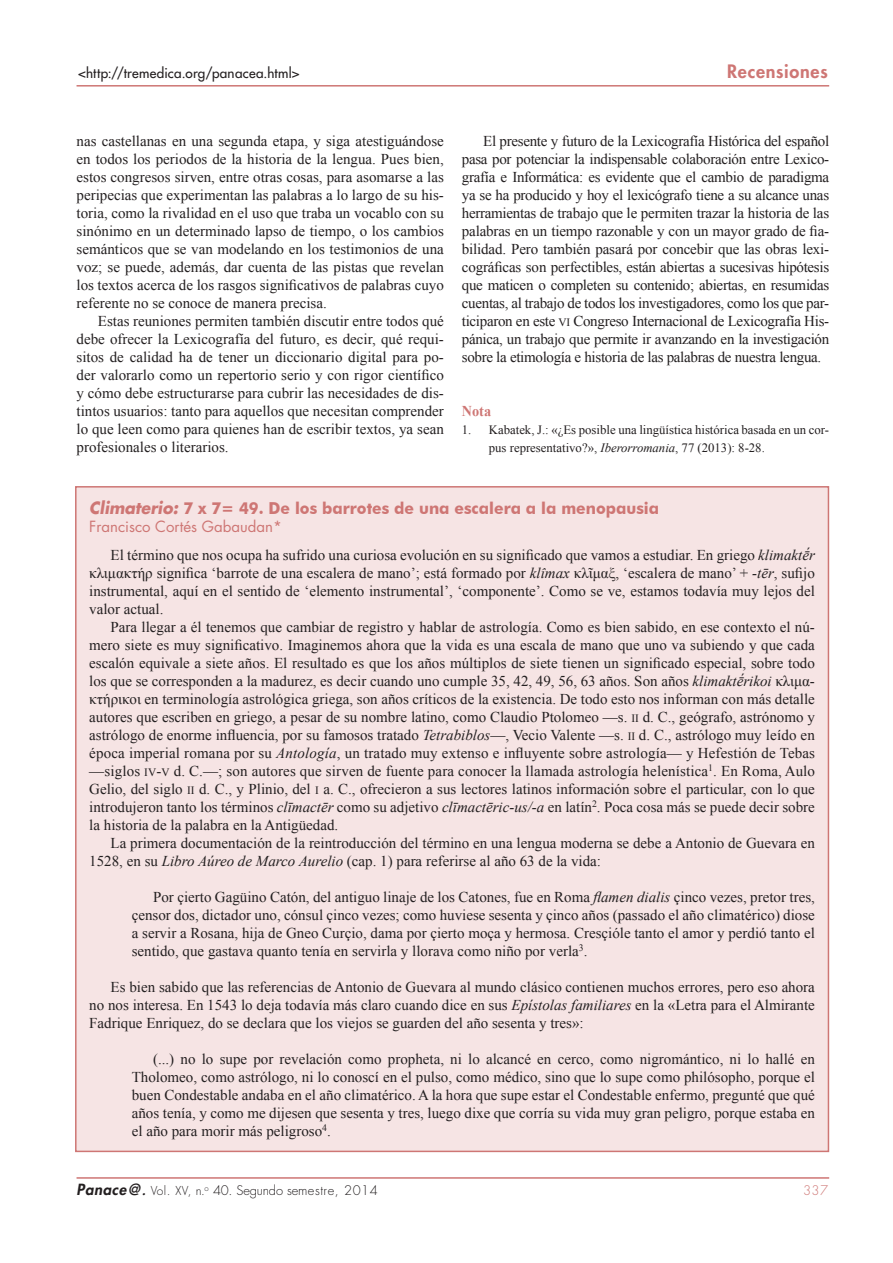
<style>
.page{position:relative;width:893px;height:1263px;background:#fff}
.page>*{position:absolute;margin:0;border:0;box-sizing:border-box;transform-origin:0 0}
.t1{font:800 18px "Futura Std";letter-spacing:.04em;color:#ce7674}
.t2{font:700 16.5px "Futura BT";color:#ce7674;scale:.95 1}
.t3{font:15px/18px "Times New Roman";color:#231f20;text-align:justify}
.t4{font:15px "Futura Std";color:#ce7674}
.t5{font:700 15px "Times New Roman";color:#ce7674;scale:.95 1}
.t6{font:500 13.5px "Futura Std";letter-spacing:.02em;color:#231f20}
.t7{font:300 12.9px "Futura Std";letter-spacing:-.015em;color:#231f20}
.t8{font:300 12.9px "Futura Std";color:#ce7674}
.t9{font:12.75px/18px "Times New Roman";color:#231f20}
.s1{font-size:11.25px}
.s2{font-style:italic}
.s3{font-family:"Futura Std";font-style:italic}
.s4{font-style:inherit}
.s5{font-weight:800;font-style:italic;font-size:15px}
.s6{font-weight:800;font-style:italic;font-size:12px}
.s7{font-size:12px}
</style>
<div class="page">
<hr style="left:77px;top:1177px;width:752px;height:2px;background:#ce7674">
<hr style="left:77px;top:85px;width:752px;height:2px;background:#ce7674">
<div style="left:76px;top:487px;width:752px;height:664px;background:#f6e4e4"></div>
<p class="t6" style="left:78px;top:65px;width:223px">&lt;http://tremedica.org/panacea.html&gt;</p>
<p class="t1" style="left:727px;top:60px;width:102px">Recensiones</p>
<p class="t3" style="left:77px;top:131px;width:369px">nas castellanas en una segunda etapa, y siga atestiguándose en todos los periodos de la historia de la lengua. Pues bien, estos congresos sirven, entre otras cosas, para asomarse a las peripecias que experimentan las palabras a lo largo de su his&shy;toria, como la rivalidad en el uso que traba un vocablo con su sinónimo en un determinado lapso de tiempo, o los cambios semánticos que se van modelando en los testimonios de una voz; se puede, además, dar cuenta de las pistas que revelan los textos acerca de los rasgos significativos de palabras cuyo referente no se conoce de manera precisa.</p>
<p class="t3" style="left:77px;top:311px;width:369px;text-indent:21px">Estas reuniones permiten también discutir entre todos qué debe ofrecer la Lexicografía del futuro, es decir, qué requi&shy;sitos de calidad ha de tener un diccionario digital para po&shy;der valorarlo como un repertorio serio y con rigor científico y cómo debe estructurarse para cubrir las necesidades de dis&shy;tintos usuarios: tanto para aquellos que necesitan comprender lo que leen como para quienes han de escribir textos, ya sean profesionales o literarios.</p>
<p class="t3" style="left:462px;top:131px;width:369px;text-indent:21px">El presente y futuro de la Lexicografía Histórica del español pasa por potenciar la indispensable colaboración entre Lexico&shy;grafía e Informática: es evidente que el cambio de paradigma ya se ha producido y hoy el lexicógrafo tiene a su alcance unas herramientas de trabajo que le permiten trazar la historia de las palabras en un tiempo razonable y con un mayor grado de fia&shy;bilidad. Pero también pasará por concebir que las obras lexi&shy;cográficas son perfectibles, están abiertas a sucesivas hipótesis que maticen o completen su contenido; abiertas, en resumidas cuentas, al trabajo de todos los investigadores, como los que par&shy;ticiparon en este <span class="s1">VI</span> Congreso Internacional de Lexicografía His&shy;pánica, un trabajo que permite ir avanzando en la investigación sobre la etimología e historia de las palabras de nuestra lengua.</p>
<p class="t5" style="left:462px;top:400px;width:32px">Nota</p>
<p class="t9" style="left:489px;top:420px;width:342px;text-indent:-27px">1. Kabatek, J.: «¿Es posible una lingüística histórica basada en un cor&shy;pus representativo?», <span class="s2">Iberorromania</span>, 77 (2013): 8-28.</p>
<p class="t2" style="left:89px;top:498px;width:601px"><span class="s3">Climaterio:</span> 7 x 7= 49. De los barrotes de una escalera a la menopausia</p>
<p class="t4" style="left:89px;top:517px;width:194px">Francisco Cortés Gabaudan*</p>
<p class="t3" style="left:89px;top:545px;width:727px;text-indent:21px">El término que nos ocupa ha sufrido una curiosa evolución en su significado que vamos a estudiar. En griego <span class="s2">klimaktḗr </span>κλιμακτήρ significa ‘barrote de una escalera de mano’; está formado por <span class="s2">klîmax</span> κλῖμαξ, ‘escalera de mano’ + <span class="s2">-tēr</span>, sufijo instrumental, aquí en el sentido de ‘elemento instrumental’, ‘componente’. Como se ve, estamos todavía muy lejos del valor actual.</p>
<p class="t3" style="left:89px;top:617px;width:727px;text-indent:21px">Para llegar a él tenemos que cambiar de registro y hablar de astrología. Como es bien sabido, en ese contexto el nú&shy;mero siete es muy significativo. Imaginemos ahora que la vida es una escala de mano que uno va subiendo y que cada escalón equivale a siete años. El resultado es que los años múltiplos de siete tienen un significado especial, sobre todo los que se corresponden a la madurez, es decir cuando uno cumple 35, 42, 49, 56, 63 años. Son años <span class="s2">klimaktḗrikoi</span> κλιμα&shy;κτήρικοι en terminología astrológica griega, son años críticos de la existencia. De todo esto nos informan con más detalle autores que escriben en griego, a pesar de su nombre latino, como Claudio Ptolomeo —s. <span class="s1">II</span> d. C., geógrafo, astrónomo y astrólogo de enorme influencia, por su famosos tratado <span class="s2">Tetrabiblos</span>—, Vecio Valente —s. <span class="s1">II</span> d. C., astrólogo muy leído en época imperial romana por su <span class="s2">Antología</span>, un tratado muy extenso e influyente sobre astrología— y Hefestión de Tebas —siglos <span class="s1">IV</span><span class="s4">-</span><span class="s1">V</span> d. C.—; son autores que sirven de fuente para conocer la llamada astrología helenística<sup>1</sup>. En Roma, Aulo Gelio, del siglo <span class="s1">II</span> d. C., y Plinio, del <span class="s1">I</span> a. C., ofrecieron a sus lectores latinos información sobre el particular, con lo que introdujeron tanto los términos <span class="s2">clīmactēr</span> como su adjetivo <span class="s2">clīmactēric-us/-a</span> en latín<sup>2</sup>. Poca cosa más se puede decir sobre la historia de la palabra en la Antigüedad.</p>
<p class="t3" style="left:89px;top:833px;width:727px;text-indent:21px">La primera documentación de la reintroducción del término en una lengua moderna se debe a Antonio de Guevara en<br>1528, en su <span class="s2">Libro Aúreo de Marco Aurelio</span> (cap. 1) para referirse al año 63 de la vida:</p>
<p class="t3" style="left:132px;top:887px;width:685px;text-indent:21px">Por çierto Gagüino Catón, del antiguo linaje de los Catones, fue en Roma <span class="s2">flamen dialis</span> çinco vezes, pretor tres, çensor dos, dictador uno, cónsul çinco vezes; como huviese sesenta y çinco años (passado el año climatérico) diose a servir a Rosana, hija de Gneo Curçio, dama por çierto moça y hermosa. Cresçióle tanto el amor y perdió tanto el sentido, que gastava quanto tenía en servirla y llorava como niño por verla<sup>3</sup>.</p>
<p class="t3" style="left:89px;top:977px;width:727px;text-indent:21px">Es bien sabido que las referencias de Antonio de Guevara al mundo clásico contienen muchos errores, pero eso ahora no nos interesa. Εn 1543 lo deja todavía más claro cuando dice en sus <span class="s2">Epístolas familiares</span> en la «Letra para el Almirante Fadrique Enriquez, do se declara que los viejos se guarden del año sesenta y tres»:</p>
<p class="t3" style="left:132px;top:1049px;width:685px;text-indent:21px">(...) no lo supe por revelación como propheta, ni lo alcancé en cerco, como nigromántico, ni lo hallé en Tholomeo, como astrólogo, ni lo conoscí en el pulso, como médico, sino que lo supe como philósopho, porque el buen Condestable andaba en el año climatérico. A la hora que supe estar el Condestable enfermo, pregunté que qué años tenía, y como me dijesen que sesenta y tres, luego dixe que corría su vida muy gran peligro, porque estaba en el año para morir más peligroso<sup>4</sup>.</p>
<p class="t7" style="left:77px;top:1182px;width:303px"><span class="s5">Panace@</span><span class="s6">.</span> <span class="s7">Vol. XV, n.</span><sup>o</sup> 40. Segundo semestre, 2014</p>
<p class="t8" style="left:803px;top:1182px;width:27px">337</p>
</div>
